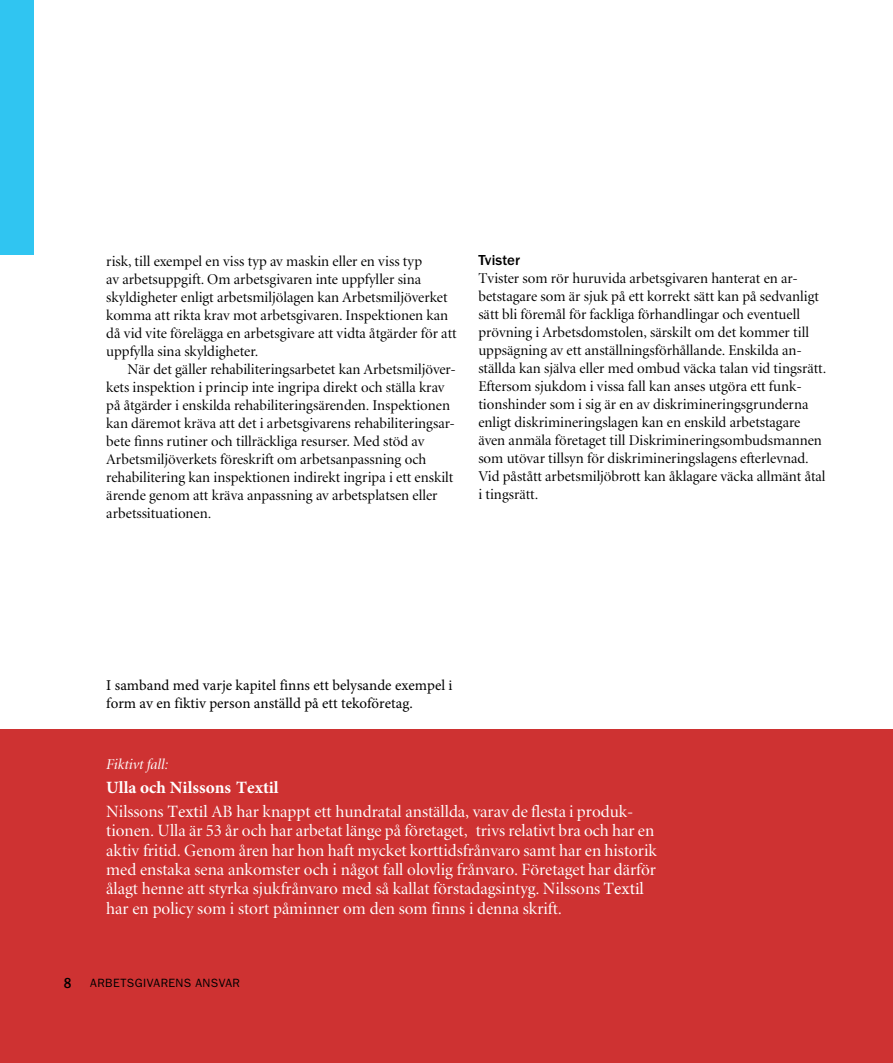
<style>
.page{position:relative;width:893px;height:1063px;background:#fff}
.page>*{position:absolute;margin:0;border:0;box-sizing:border-box;transform-origin:0 0}
.t1{font:17.25px/19.5px "Minion Display";color:#fff}
.t2{font:700 17.25px "Minion Pro";color:#fff}
.t3{font:15px/18px "Minion Display";color:#000}
.t4{font:15px/18px "Minion Pro";color:#000}
.t5{font:italic 15px "Minion Display";color:#fff}
.t6{font:500 15px "ITC Franklin Gothic Std";letter-spacing:.005em;color:#000}
.t7{font:12px "ITC Franklin Gothic Std";letter-spacing:.035em;color:#000}
.s1{font-family:"Minion Pro"}
.s2{font-weight:500;font-stretch:condensed;font-size:15px}
</style>
<div class="page">
<div style="left:0;top:0;width:33px;height:254px;background:#30c5f1"></div>
<div style="left:0;top:729px;width:893px;height:334px;background:#ce3232"></div>
<p class="t3" style="left:106px;top:253px;width:352px">risk, till exempel en viss typ av maskin eller en viss typ<br>av arbetsuppgift. Om arbetsgivaren inte uppfyller sina skyldigheter enligt arbetsmiljölagen kan Arbetsmiljöverket komma att rikta krav mot arbetsgivaren. Inspektionen kan då vid vite förelägga en arbetsgivare att vidta åtgärder för att uppfylla sina skyldigheter.</p>
<p class="t3" style="left:106px;top:361px;width:351px;text-indent:21px">När det gäller rehabiliteringsarbetet kan Arbetsmiljöver&shy;kets inspektion i princip inte ingripa direkt och ställa krav på åtgärder i enskilda rehabiliteringsärenden. Inspektionen kan däremot kräva att det i arbetsgivarens rehabiliteringsar&shy;bete finns rutiner och tillräckliga resurser. Med stöd av Arbetsmiljöverkets föreskrift om arbetsanpassning och rehabilitering kan inspektionen indirekt ingripa i ett enskilt ärende genom att kräva anpassning av arbetsplatsen eller arbetssituationen.</p>
<p class="t6" style="left:478px;top:252px;width:43px">Tvister</p>
<p class="t3" style="left:478px;top:270px;width:349px">Tvister som rör huruvida arbetsgivaren hanterat en ar&shy;betstagare som är sjuk på ett korrekt sätt kan på sedvanligt sätt bli föremål för fackliga förhandlingar och eventuell prövning i Arbetsdomstolen, särskilt om det kommer till uppsägning av ett anställningsförhållande. Enskilda an&shy;ställda kan själva eller med ombud väcka talan vid tingsrätt.<br>Eftersom sjukdom i vissa fall kan anses utgöra ett funk&shy;tionshinder som i sig är en av diskrimineringsgrunderna enligt diskrimineringslagen kan en enskild arbetstagare även anmäla företaget till Diskrimineringsombudsmannen som utövar tillsyn för diskrimineringslagens efterlevnad.<br>Vid påstått arbetsmiljöbrott kan åklagare väcka allmänt åtal i tingsrätt.</p>
<p class="t4" style="left:106px;top:676px;width:348px">I samband med varje kapitel finns ett belysande exempel i form av en fiktiv person anställd på ett tekoföretag.</p>
<p class="t5" style="left:106px;top:757px;width:63px">Fiktivt fall:</p>
<p class="t2" style="left:106px;top:775px;width:174px">Ulla och Nilssons Textil</p>
<p class="t1" style="left:106px;top:802px;width:552px">Nilssons <span class="s1">Textil</span> AB har knappt ett hundratal anställda, varav de flesta i produk&shy;tionen. Ulla är 53 år och har arbetat länge på företaget, trivs relativt bra och har en aktiv fritid. Genom åren har hon haft mycket korttidsfrånvaro samt har en historik med enstaka sena ankomster och i något fall olovlig frånvaro. Företaget har därför ålagt henne att styrka sjukfrånvaro med så kallat förstadagsintyg. Nilssons <span class="s1">Textil </span>har en policy som i stort påminner om den som finns i denna skrift.</p>
<p class="t7" style="left:64px;top:977px;width:178px"><span class="s2">8</span> ARBETSGIVARENS ANSVAR</p>
</div>
